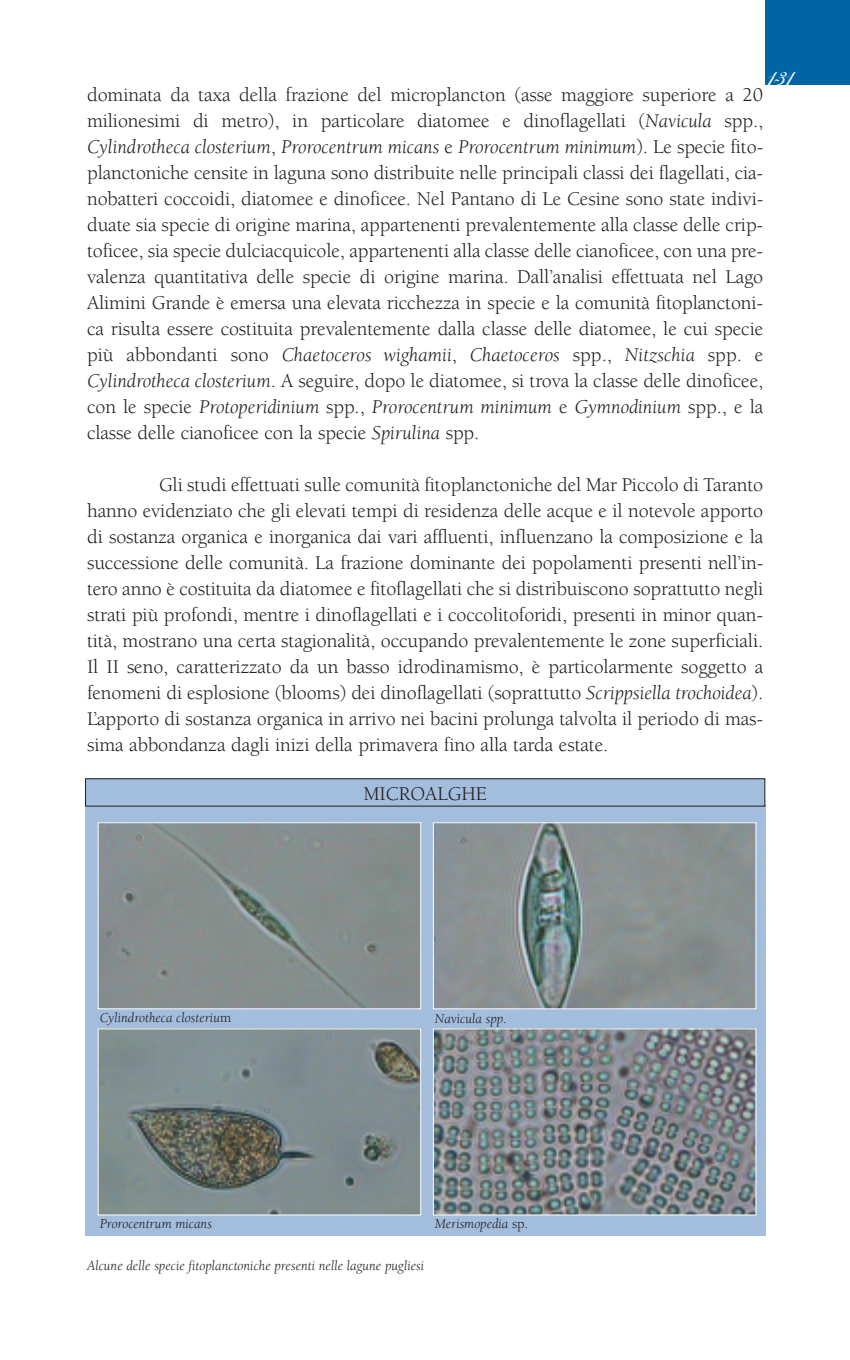
<style>
.page{position:relative;width:850px;height:1360px;background:#fff}
.page>*{position:absolute;margin:0;border:0;box-sizing:border-box;transform-origin:0 0}
.t1{font:50px "Adine Kirnberg Script";color:#fff}
.t2{font:20px/26px "Berkeley";letter-spacing:-.005em;color:#231f20;text-align:justify}
.t3{font:italic 14px "Berkeley";color:#231f20}
.s1{font-style:italic}
.s2{font-style:normal}
</style>
<div class="page">
<div style="left:765px;top:0;width:85px;height:85px;background:#0065a4"></div>
<div style="left:85px;top:805px;width:680px;height:431px;background:#a3bddd"></div>
<div style="left:86px;top:779px;width:679px;height:27px;background:#a3bddd"></div>
<div style="left:85px;top:778px;width:680px;height:29px;border:1px solid #231f20"></div>
<img style="left:100px;top:824px;width:319px;height:183px">
<div style="left:98px;top:822px;width:323px;height:187px;border:1px solid #fff"></div>
<img style="left:100px;top:1030px;width:319px;height:183px">
<div style="left:98px;top:1028px;width:323px;height:187px;border:1px solid #fff"></div>
<img style="left:435px;top:1030px;width:319px;height:183px">
<div style="left:433px;top:1028px;width:323px;height:187px;border:1px solid #fff"></div>
<img style="left:435px;top:824px;width:319px;height:183px">
<div style="left:433px;top:822px;width:323px;height:187px;border:1px solid #fff"></div>
<h1 class="t1" style="left:767px;top:54px;width:26px">131</h1>
<p class="t2" style="left:87px;top:84px;width:678px">dominata da taxa della frazione del microplancton (asse maggiore superiore a 20 milionesimi di metro), in particolare diatomee e dinoflagellati (<span class="s1">Navicula</span> spp., <span class="s1">Cylindrotheca closterium</span>, <span class="s1">Prorocentrum micans</span> e <span class="s1">Prorocentrum minimum</span>). Le specie fito&shy;planctoniche censite in laguna sono distribuite nelle principali classi dei flagellati, cia&shy;nobatteri coccoidi, diatomee e dinoficee. Nel Pantano di Le Cesine sono state indivi&shy;duate sia specie di origine marina, appartenenti prevalentemente alla classe delle crip&shy;toficee, sia specie dulciacquicole, appartenenti alla classe delle cianoficee, con una pre&shy;valenza quantitativa delle specie di origine marina. Dall’analisi effettuata nel Lago Alimini Grande è emersa una elevata ricchezza in specie e la comunità fitoplanctoni&shy;ca risulta essere costituita prevalentemente dalla classe delle diatomee, le cui specie più abbondanti sono <span class="s1">Chaetoceros wighamii</span>, <span class="s1">Chaetoceros</span> spp., <span class="s1">Nitzschia</span> spp. e <span class="s1">Cylindrotheca closterium</span>. A seguire, dopo le diatomee, si trova la classe delle dinoficee, con le specie <span class="s1">Protoperidinium</span> spp., <span class="s1">Prorocentrum minimum</span> e <span class="s1">Gymnodinium</span> spp., e la classe delle cianoficee con la specie <span class="s1">Spirulina</span> spp.</p>
<p class="t2" style="left:87px;top:474px;width:678px;text-indent:72px">Gli studi effettuati sulle comunità fitoplanctoniche del Mar Piccolo di Taranto hanno evidenziato che gli elevati tempi di residenza delle acque e il notevole apporto di sostanza organica e inorganica dai vari affluenti, influenzano la composizione e la successione delle comunità. La frazione dominante dei popolamenti presenti nell’in&shy;tero anno è costituita da diatomee e fitoflagellati che si distribuiscono soprattutto negli strati più profondi, mentre i dinoflagellati e i coccolitoforidi, presenti in minor quan&shy;tità, mostrano una certa stagionalità, occupando prevalentemente le zone superficiali.<br>Il II seno, caratterizzato da un basso idrodinamismo, è particolarmente soggetto a fenomeni di esplosione (blooms) dei dinoflagellati (soprattutto <span class="s1">Scrippsiella trochoidea</span>).<br>L’apporto di sostanza organica in arrivo nei bacini prolunga talvolta il periodo di mas&shy;sima abbondanza dagli inizi della primavera fino alla tarda estate.</p>
<p class="t2" style="left:363px;top:783px;width:125px">MICROALGHE</p>
<p class="t3" style="left:100px;top:1012px;width:133px">Cylindrotheca closteriu<span class="s2">m</span></p>
<p class="t3" style="left:435px;top:1013px;width:73px">Navicula spp.</p>
<p class="t3" style="left:100px;top:1218px;width:114px">Prorocentrum micans</p>
<p class="t3" style="left:435px;top:1218px;width:95px">Merismopedia <span class="s2">sp.</span></p>
<p class="t3" style="left:87px;top:1260px;width:339px">Alcune delle specie fitoplanctoniche presenti nelle lagune pugliesi</p>
</div>
